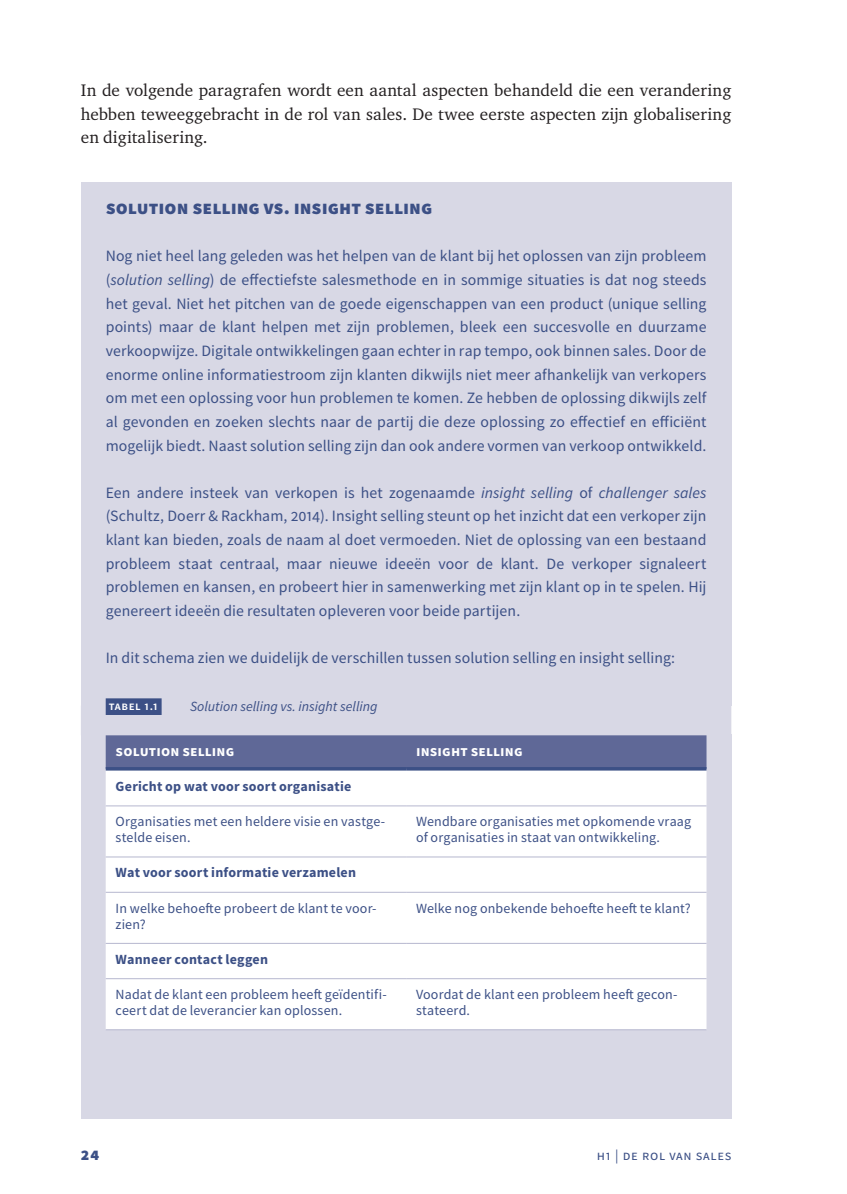
<style>
.page{position:relative;width:847px;height:1194px;background:#fff}
.page>*{position:absolute;margin:0;border:0;box-sizing:border-box;transform-origin:0 0}
.t1{font:900 19.25px "Source Sans Pro";color:#3c5086}
.t2{font:900 17.5px "Source Sans Pro";color:#3c5086}
.t3{font:17.15px/23.6px "Charter ITC Std";letter-spacing:.01em;color:#231f20;text-align:justify}
.t4{font:15.75px/23.6px "Source Sans Pro";letter-spacing:.005em;color:#3c5086;text-align:justify}
.t5{font:700 14.88px "Source Sans Pro";letter-spacing:.01em;color:#fff}
.t6{font:14px/15.8px "Source Sans Pro";letter-spacing:.01em;color:#3c5086}
.t7{font:700 14px "Source Sans Pro";letter-spacing:.01em;color:#3c5086}
.t8{font:italic 14px "Source Sans Pro";color:#3c5086}
.t9{font:14px "Source Sans Pro";letter-spacing:.05em;color:#3c5086}
.t10{font:600 12.25px "Source Sans Pro";letter-spacing:.05em;color:#fff}
.s1{font-style:italic}
</style>
<div class="page">
<div style="left:81px;top:734px;width:650px;height:384px;background:#d8d8e5"></div>
<div style="left:81px;top:182px;width:650px;height:52px;background:#d8d8e5"></div>
<div style="left:81px;top:232px;width:650px;height:237px;background:#d8d8e5"></div>
<div style="left:81px;top:468px;width:650px;height:167px;background:#d8d8e5"></div>
<div style="left:81px;top:634px;width:650px;height:48px;background:#d8d8e5"></div>
<div style="left:81px;top:657px;width:650px;height:48px;background:#d8d8e5"></div>
<div style="left:81px;top:705px;width:650px;height:30px;background:#d8d8e5"></div>
<div style="left:106px;top:698px;width:55px;height:17px;background:#3c5086"></div>
<div style="left:106px;top:735px;width:600px;height:32px;background:#5f6897"></div>
<div style="left:106px;top:770px;width:600px;height:259px;background:#fff"></div>
<hr style="left:106px;top:767px;width:300px;height:3px;background:#3c5086">
<hr style="left:406px;top:767px;width:300px;height:3px;background:#3c5086">
<hr style="left:106px;top:805px;width:300px;height:1px;background:#b6b7cf">
<hr style="left:406px;top:805px;width:300px;height:1px;background:#b6b7cf">
<hr style="left:106px;top:856px;width:300px;height:1px;background:#b6b7cf">
<hr style="left:406px;top:856px;width:300px;height:1px;background:#b6b7cf">
<hr style="left:106px;top:891px;width:300px;height:1px;background:#b6b7cf">
<hr style="left:406px;top:891px;width:300px;height:1px;background:#b6b7cf">
<hr style="left:106px;top:943px;width:300px;height:1px;background:#b6b7cf">
<hr style="left:406px;top:943px;width:300px;height:1px;background:#b6b7cf">
<hr style="left:106px;top:978px;width:300px;height:1px;background:#b6b7cf">
<hr style="left:406px;top:978px;width:300px;height:1px;background:#b6b7cf">
<hr style="left:106px;top:1029px;width:300px;height:1px;background:#b6b7cf">
<hr style="left:406px;top:1029px;width:300px;height:1px;background:#b6b7cf">
<p class="t3" style="left:81px;top:78px;width:651px">In de volgende paragrafen wordt een aantal aspecten behandeld die een verandering hebben teweeggebracht in de rol van sales. De twee eerste aspecten zijn globalisering en digitalisering.</p>
<p class="t1" style="left:106px;top:194px;width:328px">Solution selling vs. insight selling</p>
<p class="t4" style="left:106px;top:244px;width:602px">Nog niet heel lang geleden was het helpen van de klant bij het oplossen van zijn probleem (<span class="s1">solution selling</span>) de effectiefste salesmethode en in sommige situaties is dat nog steeds het geval. Niet het pitchen van de goede eigenschappen van een product (unique selling points) maar de klant helpen met zijn problemen, bleek een succesvolle en duurzame verkoopwijze. Digitale ontwikkelingen gaan echter in rap tempo, ook binnen sales. Door de enorme online informatiestroom zijn klanten dikwijls niet meer afhankelijk van verkopers om met een oplossing voor hun problemen te komen. Ze hebben de oplossing dikwijls zelf al gevonden en zoeken slechts naar de partij die deze oplossing zo effectief en efficiënt mogelijk biedt. Naast solution selling zijn dan ook andere vormen van verkoop ontwikkeld.</p>
<p class="t4" style="left:106px;top:480px;width:602px">Een andere insteek van verkopen is het zogenaamde <span class="s1">insight selling</span> of <span class="s1">challenger sales </span>(Schultz, Doerr &amp; Rackham, 2014). Insight selling steunt op het inzicht dat een verkoper zijn klant kan bieden, zoals de naam al doet vermoeden. Niet de oplossing van een bestaand probleem staat centraal, maar nieuwe ideeën voor de klant. De verkoper signaleert problemen en kansen, en probeert hier in samenwerking met zijn klant op in te spelen. Hij genereert ideeën die resultaten opleveren voor beide partijen.</p>
<p class="t4" style="left:106px;top:646px;width:570px">In dit schema zien we duidelijk de verschillen tussen solution selling en insight selling:</p>
<p class="t10" style="left:109px;top:697px;width:51px">Tabel 1.1</p>
<p class="t8" style="left:190px;top:697px;width:189px">Solution selling vs. insight selling</p>
<p class="t5" style="left:116px;top:741px;width:120px">Solution selling</p>
<p class="t5" style="left:416px;top:741px;width:108px">Insight selling</p>
<p class="t7" style="left:116px;top:777px;width:237px">Gericht op wat voor soort organisatie</p>
<p class="t6" style="left:116px;top:813px;width:271px">Organisaties met een heldere visie en vastge&shy;stelde eisen.</p>
<p class="t6" style="left:416px;top:813px;width:276px">Wendbare organisaties met opkomende vraag of organisaties in staat van ontwikkeling.</p>
<p class="t7" style="left:116px;top:863px;width:242px">Wat voor soort informatie verzamelen</p>
<p class="t6" style="left:116px;top:900px;width:262px">In welke behoefte probeert de klant te voor&shy;zien?</p>
<p class="t6" style="left:416px;top:900px;width:276px">Welke nog onbekende behoefte heeft te klant?</p>
<p class="t7" style="left:116px;top:949px;width:154px">Wanneer contact leggen</p>
<p class="t6" style="left:116px;top:986px;width:272px">Nadat de klant een probleem heeft geïdentifi&shy;ceert dat de leverancier kan oplossen.</p>
<p class="t6" style="left:416px;top:986px;width:263px">Voordat de klant een probleem heeft gecon&shy;stateerd.</p>
<p class="t2" style="left:81px;top:1141px;width:20px">24</p>
<p class="t9" style="left:596px;top:1146px;width:136px">h1 | De rol van sales</p>
</div>
